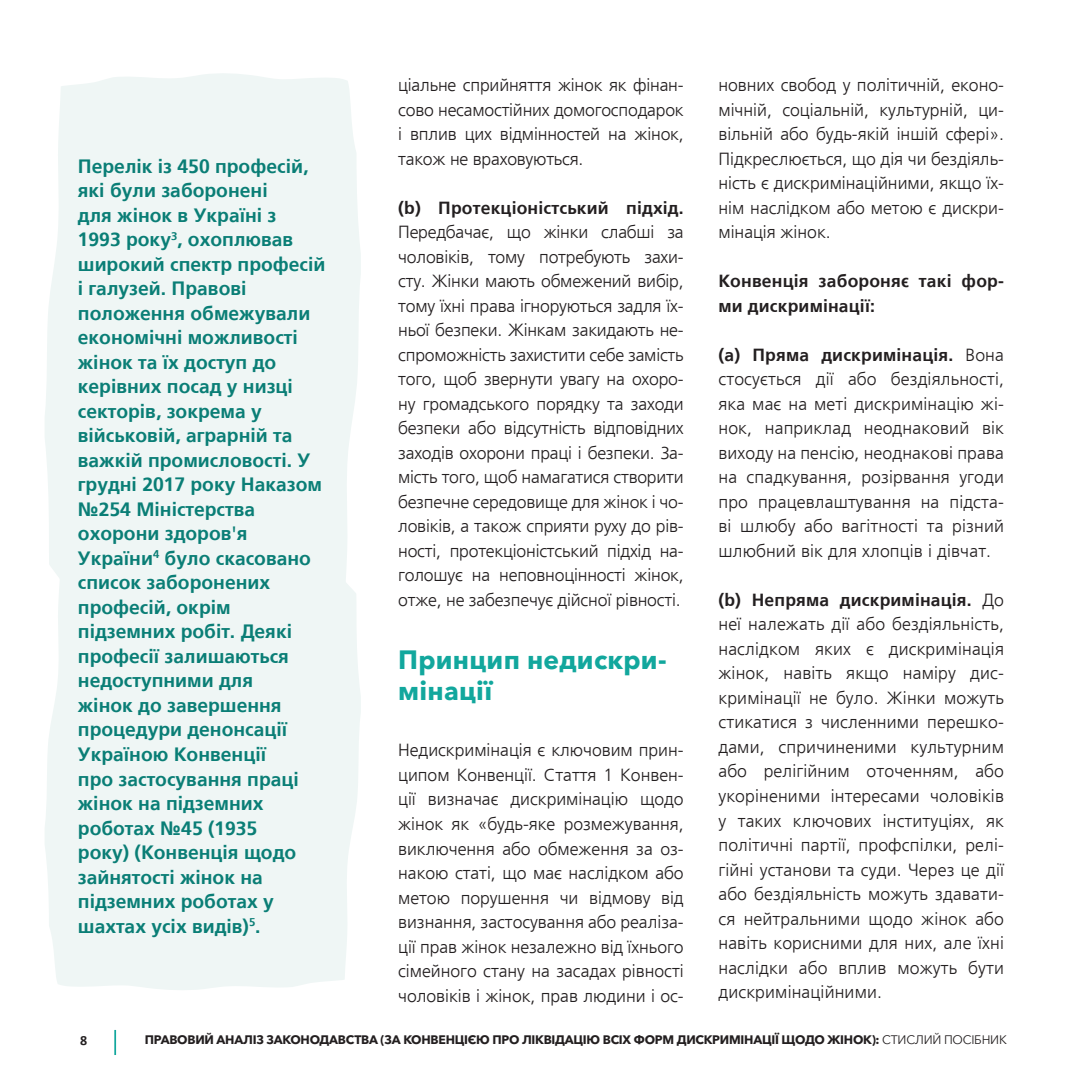
<style>
.page{position:relative;width:1067px;height:1092px;background:#fff}
.page>*{position:absolute;margin:0;border:0;box-sizing:border-box;transform-origin:0 0}
.t1{font:700 26.25px/31.5px "Avenir Next Cyr";letter-spacing:.01em;color:#12a79d}
.t2{font:700 19.25px/24.5px "Frutiger LTCYR";color:#0a7e76}
.t3{font:300 17.5px/24.5px "Frutiger LTCYR";color:#231f20;text-align:justify}
.t4{font:700 17.5px/24.5px "Frutiger LTCYR";letter-spacing:.01em;color:#231f20}
.t5{font:700 14px "Calibri";color:#231f20}
.t6{font:700 12.25px "Avenir Next Cyr";letter-spacing:-.02em;color:#231f20}
.s1{font-weight:700}
.s2{font-weight:400}
</style>
<div class="page">
<hr style="left:114px;top:1029px;width:2px;height:25px;background:#12a79d">
<div style="left:45px;top:73px;width:316px;height:471px;background:#eff6f5"></div>
<div style="left:45px;top:544px;width:316px;height:446px;background:#eff6f5"></div>
<p class="t2" style="left:78px;top:154px;width:249px">Перелік із 450 професій, які були заборонені<br>для жінок в Україні з<br>1993 року<sup>3</sup>, охоплював широкий спектр професій і галузей. Правові положення обмежували економічні можливості жінок та їх доступ до керівних посад у низці секторів, зокрема у військовій, аграрній та важкій промисловості. У грудні 2017 року Наказом №254 Міністерства охорони здоров'я<br>України<sup>4</sup> було скасовано список заборонених професій, окрім підземних робіт. Деякі професії залишаються недоступними для<br>жінок до завершення процедури денонсації<br>Україною Конвенції<br>про застосування праці жінок на підземних роботах №45 (1935<br>року) (Конвенція щодо зайнятості жінок на підземних роботах у шахтах усіх видів)<sup>5</sup>.</p>
<p class="t3" style="left:398px;top:73px;width:287px">ціальне сприйняття жінок як фінан&shy;сово несамостійних домогосподарок і вплив цих відмінностей на жінок, також не враховуються.</p>
<p class="t3" style="left:398px;top:196px;width:287px"><span class="s1">(b) Протекціоністський підхід.<br></span>Передбачає, що жінки слабші за чоловіків, тому потребують захи&shy;сту. Жінки мають обмежений вибір, тому їхні права ігноруються задля їх&shy;ньої безпеки. Жінкам закидають не&shy;спроможність захистити себе замість того, щоб звернути увагу на охоро&shy;ну громадського порядку та заходи безпеки або відсутність відповідних заходів охорони праці і безпеки. За&shy;мість того, щоб намагатися створити безпечне середовище для жінок і чо&shy;ловіків, а також сприяти руху до рів&shy;ності, протекціоністський підхід на&shy;голошує на неповноцінності жінок, отже, не забезпечує дійсної рівності.</p>
<p class="t1" style="left:398px;top:643px;width:270px">Принцип недискри&shy;мінації</p>
<p class="t3" style="left:398px;top:738px;width:287px">Недискримінація є ключовим прин&shy;ципом Конвенції. Стаття 1 Конвен&shy;ції визначає дискримінацію щодо жінок як «будь-яке розмежування, виключення або обмеження за оз&shy;накою статі, що має наслідком або метою порушення чи відмову від визнання, застосування або реаліза&shy;ції прав жінок незалежно від їхнього сімейного стану на засадах рівності чоловіків і жінок, прав людини і ос-</p>
<p class="t3" style="left:718px;top:73px;width:287px">новних свобод у політичній, еконо&shy;мічній, соціальній, культурній, ци&shy;вільній або будь-якій іншій сфері».<br>Підкреслюється, що дія чи бездіяль&shy;ність є дискримінаційними, якщо їх&shy;нім наслідком або метою є дискри&shy;мінація жінок.</p>
<p class="t4" style="left:718px;top:269px;width:287px">Конвенція забороняє такі фор&shy;ми дискримінації:</p>
<p class="t3" style="left:718px;top:343px;width:287px"><span class="s1">(a) Пряма дискримінація.</span> Вона стосується дії або бездіяльності, яка має на меті дискримінацію жі&shy;нок, наприклад неоднаковий вік виходу на пенсію, неоднакові права на спадкування, розірвання угоди про працевлаштування на підста&shy;ві шлюбу або вагітності та різний шлюбний вік для хлопців і дівчат.</p>
<p class="t3" style="left:718px;top:588px;width:287px"><span class="s1">(b) Непряма дискримінація.</span> До неї належать дії або бездіяльність, наслідком яких є дискримінація жінок, навіть якщо наміру дис&shy;кримінації не було. Жінки можуть стикатися з численними перешко&shy;дами, спричиненими культурним або релігійним оточенням, або укоріненими інтересами чоловіків у таких ключових інституціях, як політичні партії, профспілки, релі&shy;гійні установи та суди. Через це дії або бездіяльність можуть здавати&shy;ся нейтральними щодо жінок або навіть корисними для них, але їхні наслідки або вплив можуть бути дискримінаційними.</p>
<p class="t5" style="left:80px;top:1031px;width:9px">8</p>
<p class="t6" style="left:145px;top:1032px;width:863px">ПРАВОВИЙ АНАЛІЗ ЗАКОНОДАВСТВА (ЗА КОНВЕНЦІЄЮ ПРО ЛІКВІДАЦІЮ ВСІХ ФОРМ ДИСКРИМІНАЦІЇ ЩОДО ЖІНОК): <span class="s2">СТИСЛИЙ ПОСІБНИК</span></p>
</div>
